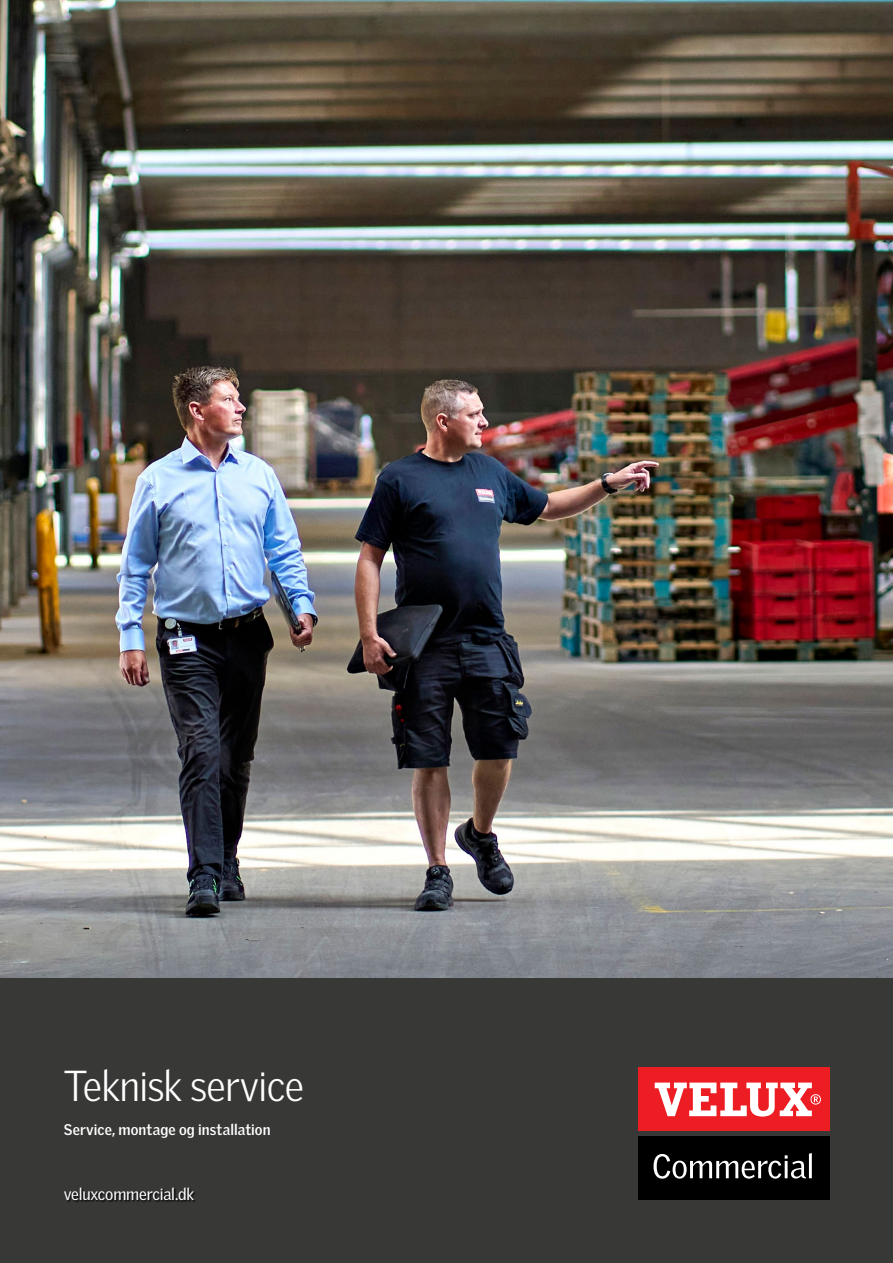
<style>
.page{position:relative;width:893px;height:1263px;background:#fff}
.page>*{position:absolute;margin:0;border:0;box-sizing:border-box;transform-origin:0 0}
.t1{font:300 42px "Velux Gothic";letter-spacing:-.02em;color:#fff}
.t2{font:16.5px "Velux Gothic";letter-spacing:-.01em;color:#fff}
.t3{font:700 15px "Velux Gothic";letter-spacing:.005em;color:#fff}
</style>
<div class="page">
<img style="left:0;top:0;width:893px;height:978px">
<div style="left:0;top:978px;width:893px;height:285px;background:#383837"></div>
<div style="left:64px;top:1187px;width:133px;height:15px;background:#000;opacity:.91"></div>
<div style="left:638px;top:1067px;width:192px;height:64px;background:#ed1d24"></div>
<svg style="left:655px;top:1082px;width:166px;height:34px"></svg>
<div style="left:638px;top:1136px;width:192px;height:64px;background:#000"></div>
<svg style="left:654px;top:1153px;width:158px;height:26px"></svg>
<h1 class="t1" style="left:64px;top:1054px;width:242px">Teknisk service</h1>
<p class="t3" style="left:64px;top:1118px;width:208px">Service, montage og installation</p>
<p class="t2" style="left:64px;top:1181px;width:132px">veluxcommercial.dk</p>
</div>
